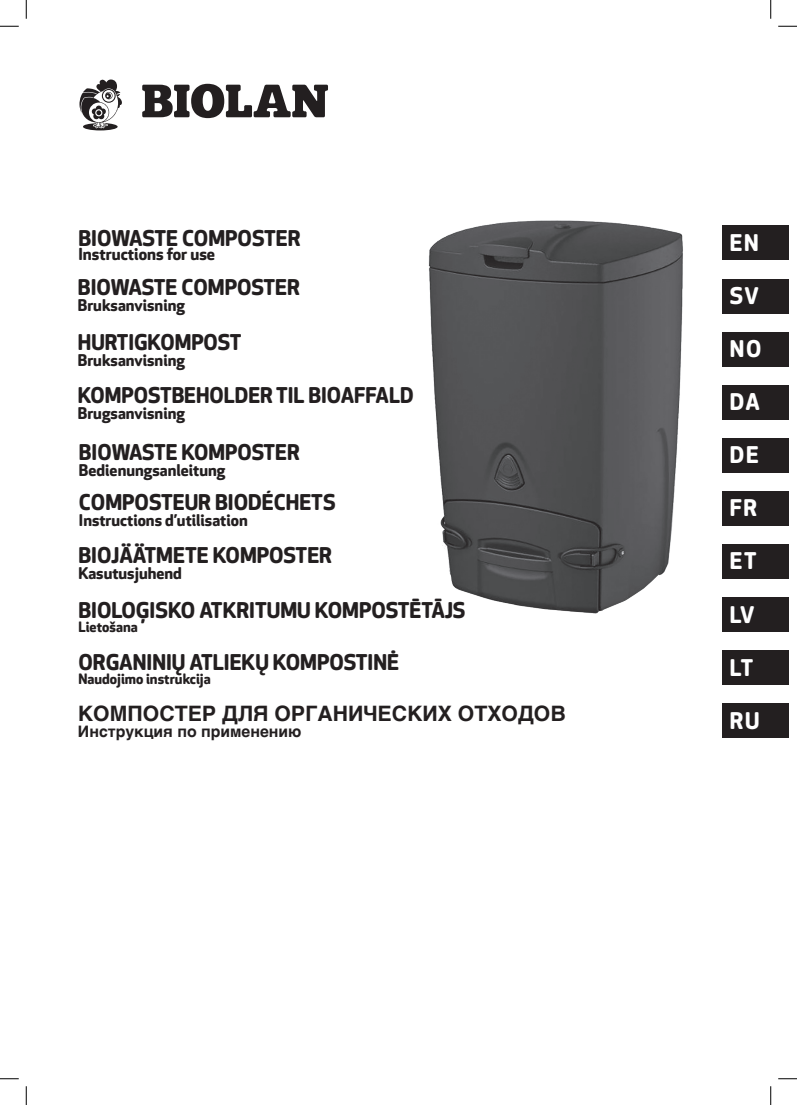
<style>
.page{position:relative;width:797px;height:1105px;background:#fff}
.page>*{position:absolute;margin:0;border:0;box-sizing:border-box;transform-origin:0 0}
.t1{font:700 22.5px "Apex Rounded";letter-spacing:.07em;color:#fff}
.t2{font:700 21.25px "Apex Rounded";color:#231f20}
.t3{font:700 21.25px "Helvetica";color:#231f20}
.t4{font:700 16.25px "Apex Rounded";color:#231f20}
.t5{font:700 15.88px "Apex Rounded";color:#231f20}
.t6{font:700 15.88px "Helvetica";color:#231f20}
.t7{font:700 14px "Apex Rounded";color:#231f20}
</style>
<div class="page">
<div style="left:722px;top:385px;width:66px;height:34px;background:#231f20"></div>
<div style="left:722px;top:279px;width:66px;height:34px;background:#231f20"></div>
<div style="left:722px;top:226px;width:66px;height:34px;background:#231f20"></div>
<div style="left:722px;top:438px;width:66px;height:34px;background:#231f20"></div>
<div style="left:722px;top:332px;width:66px;height:34px;background:#231f20"></div>
<div style="left:722px;top:491px;width:66px;height:34px;background:#231f20"></div>
<div style="left:722px;top:544px;width:66px;height:34px;background:#231f20"></div>
<div style="left:722px;top:597px;width:66px;height:34px;background:#231f20"></div>
<div style="left:722px;top:650px;width:66px;height:34px;background:#231f20"></div>
<div style="left:722px;top:703px;width:66px;height:34px;background:#231f20"></div>
<svg style="left:142px;top:84px;width:186px;height:34px"></svg>
<svg style="left:79px;top:79px;width:43px;height:51px"></svg>
<img style="left:428px;top:220px;width:255px;height:394px">
<svg style="left:0;top:25px;width:19px;height:2px"></svg>
<svg style="left:778px;top:25px;width:19px;height:2px"></svg>
<svg style="left:0;top:1078px;width:19px;height:1px"></svg>
<svg style="left:778px;top:1078px;width:19px;height:1px"></svg>
<svg style="left:25px;top:0;width:2px;height:19px"></svg>
<svg style="left:25px;top:1086px;width:2px;height:19px"></svg>
<svg style="left:770px;top:0;width:1px;height:19px"></svg>
<svg style="left:770px;top:1086px;width:1px;height:19px"></svg>
<p class="t2" style="left:78px;top:225px;width:223px">BIOWASTE COMPOSTER</p>
<p class="t4" style="left:78px;top:245px;width:138px">Instructions for use</p>
<p class="t2" style="left:78px;top:274px;width:223px">BIOWASTE COMPOSTER</p>
<p class="t5" style="left:78px;top:296px;width:109px">Bruksanvisning</p>
<p class="t2" style="left:78px;top:330px;width:165px">HURTIGKOMPOST</p>
<p class="t5" style="left:78px;top:351px;width:109px">Bruksanvisning</p>
<p class="t2" style="left:78px;top:383px;width:337px">KOMPOSTBEHOLDER TIL BIOAFFALD</p>
<p class="t5" style="left:78px;top:404px;width:108px">Brugsanvisning</p>
<p class="t2" style="left:79px;top:439px;width:222px">BIOWASTE KOMPOSTER</p>
<p class="t5" style="left:79px;top:461px;width:148px">Bedienungsanleitung</p>
<p class="t2" style="left:79px;top:490px;width:258px">COMPOSTEUR BIODÉCHETS</p>
<p class="t5" style="left:79px;top:511px;width:170px">Instructions d’utilisation</p>
<p class="t2" style="left:78px;top:542px;width:255px">BIOJÄÄTMETE KOMPOSTER</p>
<p class="t5" style="left:78px;top:564px;width:105px">Kasutusjuhend</p>
<p class="t2" style="left:78px;top:598px;width:388px">BIOLOĢISKO ATKRITUMU KOMPOSTĒTĀJS</p>
<p class="t7" style="left:78px;top:619px;width:61px">Lietošana</p>
<p class="t2" style="left:78px;top:649px;width:322px">ORGANINIŲ ATLIEKŲ KOMPOSTINĖ</p>
<p class="t7" style="left:78px;top:671px;width:134px">Naudojimo instrukcija</p>
<p class="t3" style="left:78px;top:696px;width:489px">КОМПОСТЕР ДЛЯ ОРГАНИЧЕСКИХ ОТХОДОВ</p>
<p class="t6" style="left:78px;top:719px;width:225px">Инструкция по применению</p>
<p class="t1" style="left:730px;top:229px;width:30px">EN</p>
<p class="t1" style="left:730px;top:282px;width:30px">SV</p>
<p class="t1" style="left:730px;top:335px;width:33px">NO</p>
<p class="t1" style="left:730px;top:389px;width:31px">DA</p>
<p class="t1" style="left:730px;top:442px;width:30px">DE</p>
<p class="t1" style="left:730px;top:495px;width:29px">FR</p>
<p class="t1" style="left:730px;top:548px;width:28px">ET</p>
<p class="t1" style="left:730px;top:601px;width:26px">LV</p>
<p class="t1" style="left:730px;top:654px;width:25px">LT</p>
<p class="t1" style="left:730px;top:707px;width:31px">RU</p>
</div>
